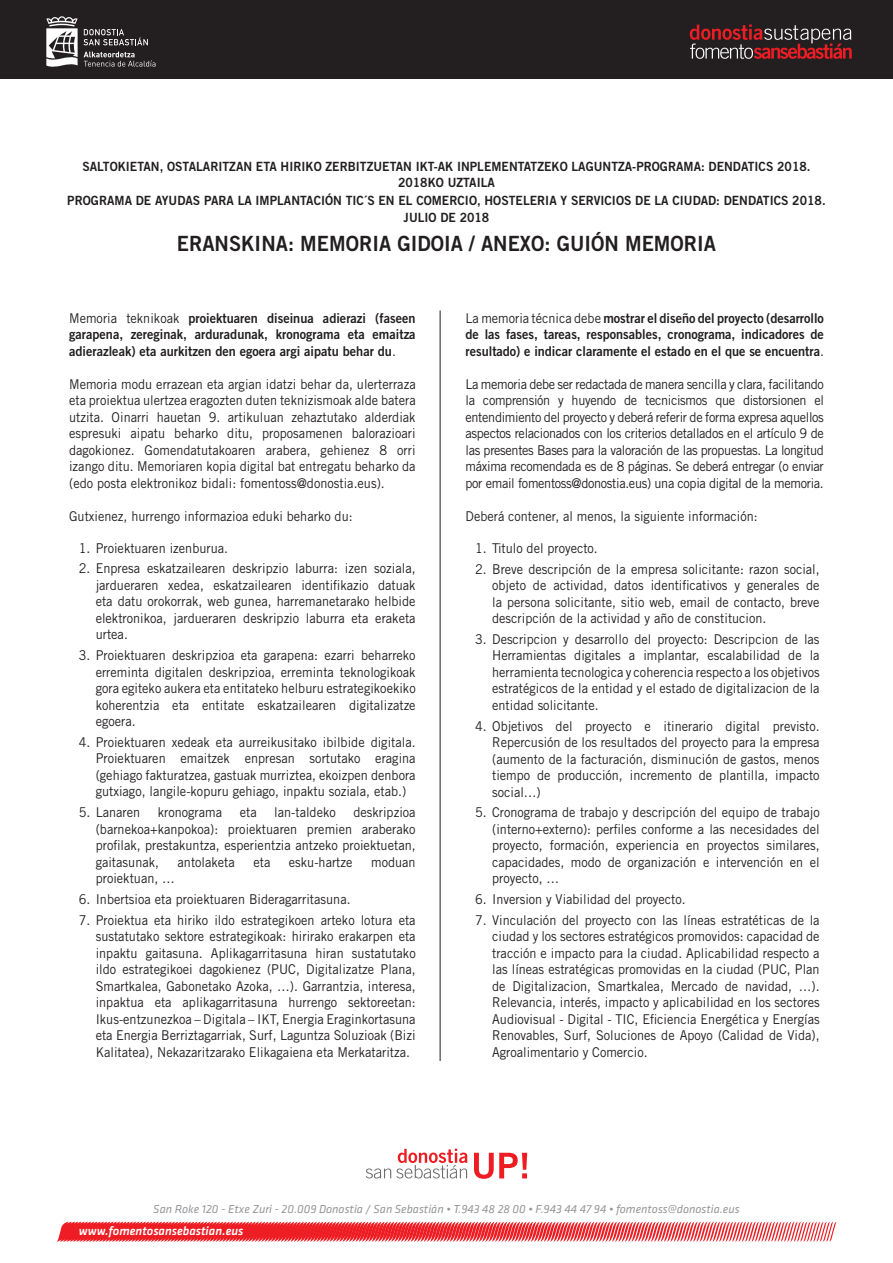
<style>
.page{position:relative;width:893px;height:1263px;background:#fff}
.page>*{position:absolute;margin:0;border:0;box-sizing:border-box;transform-origin:0 0}
.t1{font:21px "Trade Gothic LT Std Bd 2";color:#231f20;scale:.95 1}
.t2{font:13.5px/16.5px "Trade Gothic LT Std";color:#231f20;text-align:justify;scale:.94 1}
.t3{font:13.5px/16.5px "Trade Gothic LT Std Bd 2";color:#231f20;text-align:justify;scale:.94 1}
.t4{font:12.75px/16.5px "Trade Gothic LT Std Bd 2";color:#231f20;scale:.95 1}
.t5{font:italic 500 12.6px "Klavika";color:#fff}
.t6{font:italic 12px "Klavika";color:#939598}
.s1{font-family:"Trade Gothic LT Std"}
</style>
<div class="page">
<div style="left:0;top:0;width:893px;height:79px;background:#231f20"></div>
<svg style="left:690px;top:24px;width:162px;height:35px"></svg>
<svg style="left:57px;top:1221px;width:779px;height:21px;background:#f3666a"></svg>
<svg style="left:46px;top:16px;width:32px;height:51px"></svg>
<svg style="left:84px;top:29px;width:64px;height:16px"></svg>
<svg style="left:84px;top:52px;width:71px;height:15px"></svg>
<svg style="left:474px;top:1153px;width:53px;height:26px"></svg>
<svg style="left:366px;top:1149px;width:101px;height:29px"></svg>
<hr style="left:440px;top:310px;width:1px;height:751px;background:#231f20">
<p class="t4" style="left:398px;top:158px;width:436px;text-indent:-316px">SALTOKIETAN, OSTALARITZAN ETA HIRIKO ZERBITZUETAN IKT-AK INPLEMENTATZEKO LAGUNTZA-PROGRAMA: DENDATICS 2018.<br>2018ko uztaila</p>
<p class="t4" style="left:404px;top:192px;width:446px;text-indent:-336px">PROGRAMA DE AYUDAS PARA LA IMPLANTACIÓN TIC´S EN EL COMERCIO, HOSTELERIA Y SERVICIOS DE LA CIUDAD: DENDATICS 2018.<br>Julio</p>
<p class="t4" style="left:440px;top:209px;width:53px">de 2018</p>
<p class="t1" style="left:177px;top:231px;width:569px">ERANSKINA: MEMORIA GIDOIA / ANEXO: GUIÓN MEMORIA</p>
<p class="t3" style="left:69px;top:309px;width:370px"><span class="s1">Memoria teknikoak</span> proiektuaren diseinua adierazi (faseen garapena, zereginak, arduradunak, kronograma eta emaitza adierazleak) eta aurkitzen den egoera argi aipatu behar du<span class="s1">.</span></p>
<p class="t2" style="left:69px;top:375px;width:370px">Memoria modu errazean eta argian idatzi behar da, ulerterraza eta proiektua ulertzea eragozten duten teknizismoak alde batera utzita. Oinarri hauetan 9. artikuluan zehaztutako alderdiak espresuki aipatu beharko ditu, proposamenen balorazioari dagokionez. Gomendatutakoaren arabera, gehienez 8 orri izango ditu. Memoriaren kopia digital bat entregatu beharko da (edo posta elektronikoz bidali: fomentoss@donostia.eus).</p>
<p class="t2" style="left:69px;top:507px;width:303px">Gutxienez, hurrengo informazioa eduki beharko du:</p>
<p class="t2" style="left:79px;top:539px;width:160px">1. Proiektuaren izenburua.</p>
<p class="t2" style="left:96px;top:560px;width:342px;text-indent:-17px">2. Enpresa eskatzailearen deskripzio laburra: izen soziala, jardueraren xedea, eskatzailearen identifikazio datuak eta datu orokorrak, web gunea, harremanetarako helbide elektronikoa, jardueraren deskripzio laburra eta eraketa urtea.</p>
<p class="t2" style="left:96px;top:647px;width:342px;text-indent:-17px">3. Proiektuaren deskripzioa eta garapena: ezarri beharreko erreminta digitalen deskripzioa, erreminta teknologikoak gora egiteko aukera eta entitateko helburu estrategikoekiko koherentzia eta entitate eskatzailearen digitalizatze egoera.</p>
<p class="t2" style="left:96px;top:734px;width:342px;text-indent:-17px">4. Proiektuaren xedeak eta aurreikusitako ibilbide digitala.<br>Proiektuaren emaitzek enpresan sortutako eragina (gehiago fakturatzea, gastuak murriztea, ekoizpen denbora gutxiago, langile-kopuru gehiago, inpaktu soziala, etab.)</p>
<p class="t2" style="left:79px;top:804px;width:67px">5. Lanaren</p>
<p class="t2" style="left:158px;top:804px;width:70px">kronograma</p>
<p class="t2" style="left:240px;top:804px;width:20px">eta</p>
<p class="t2" style="left:274px;top:804px;width:67px">lan-taldeko</p>
<p class="t2" style="left:96px;top:804px;width:342px;text-indent:258px">deskripzioa (barnekoa+kanpokoa): proiektuaren premien araberako profilak, prestakuntza, esperientzia antzeko proiektuetan, gaitasunak,</p>
<p class="t2" style="left:178px;top:853px;width:62px">antolaketa</p>
<p class="t2" style="left:253px;top:853px;width:20px">eta</p>
<p class="t2" style="left:289px;top:853px;width:69px">esku-hartze</p>
<p class="t2" style="left:371px;top:853px;width:49px">moduan</p>
<p class="t2" style="left:96px;top:870px;width:86px">proiektuan, …</p>
<p class="t2" style="left:79px;top:891px;width:291px">6. Inbertsioa eta proiektuaren Bideragarritasuna.</p>
<p class="t2" style="left:96px;top:911px;width:342px;text-indent:-17px">7. Proiektua eta hiriko ildo estrategikoen arteko lotura eta sustatutako sektore estrategikoak: hirirako erakarpen eta inpaktu gaitasuna. Aplikagarritasuna hiran sustatutako ildo estrategikoei dagokienez (PUC, Digitalizatze Plana, Smartkalea, Gabonetako Azoka, …). Garrantzia, interesa, inpaktua eta aplikagarritasuna hurrengo sektoreetan:<br>Ikus-entzunezkoa – Digitala – IKT, Energia Eraginkortasuna eta Energia Berriztagarriak, Surf, Laguntza Soluzioak (Bizi Kalitatea), Nekazaritzarako Elikagaiena eta Merkataritza.</p>
<p class="t3" style="left:466px;top:309px;width:383px"><span class="s1">La memoria técnica debe</span> mostrar el diseño del proyecto (desarrollo de las fases, tareas, responsables, cronograma, indicadores de resultado) e indicar claramente el estado en el que se encuentra<span class="s1">.</span></p>
<p class="t2" style="left:466px;top:375px;width:383px">La memoria debe ser redactada de manera sencilla y clara, facilitando la comprensión y huyendo de tecnicismos que distorsionen el entendimiento del proyecto y deberá referir de forma expresa aquellos aspectos relacionados con los criterios detallados en el artículo 9 de las presentes Bases para la valoración de las propuestas. La longitud máxima recomendada es de 8 páginas. Se deberá entregar (o enviar por email fomentoss@donostia.eus) una copia digital de la memoria.</p>
<p class="t2" style="left:466px;top:507px;width:312px">Deberá contener, al menos, la siguiente información:</p>
<p class="t2" style="left:475px;top:540px;width:132px">1. Titulo del proyecto.</p>
<p class="t2" style="left:492px;top:560px;width:350px;text-indent:-17px">2. Breve descripción de la empresa solicitante: razon social, objeto de actividad, datos identificativos y generales de la persona solicitante, sitio web, email de contacto, breve descripción de la actividad y año de constitucion.</p>
<p class="t2" style="left:492px;top:630px;width:350px;text-indent:-17px">3. Descripcion y desarrollo del proyecto: Descripcion de las Herramientas digitales a implantar, escalabilidad de la herramienta tecnologica y coherencia respecto a los objetivos estratégicos de la entidad y el estado de digitalizacion de la entidad solicitante.</p>
<p class="t2" style="left:492px;top:717px;width:350px;text-indent:-17px">4. Objetivos del proyecto e itinerario digital previsto.<br>Repercusión de los resultados del proyecto para la empresa (aumento de la facturación, disminución de gastos, menos tiempo de producción, incremento de plantilla, impacto social…)</p>
<p class="t2" style="left:492px;top:804px;width:350px;text-indent:-17px">5. Cronograma de trabajo y descripción del equipo de trabajo (interno+externo): perfiles conforme a las necesidades del proyecto, formación, experiencia en proyectos similares, capacidades, modo de organización e intervención en el proyecto, …</p>
<p class="t2" style="left:475px;top:891px;width:225px">6. Inversion y Viabilidad del proyecto.</p>
<p class="t2" style="left:492px;top:911px;width:350px;text-indent:-17px">7. Vinculación del proyecto con las líneas estratéticas de la ciudad y los sectores estratégicos promovidos: capacidad de tracción e impacto para la ciudad. Aplicabilidad respecto a las líneas estratégicas promovidas en la ciudad (PUC, Plan de Digitalizacion, Smartkalea, Mercado de navidad, …).<br>Relevancia, interés, impacto y aplicabilidad en los sectores Audiovisual - Digital - TIC, Eficiencia Energética y Energías Renovables, Surf, Soluciones de Apoyo (Calidad de Vida), Agroalimentario y Comercio.</p>
<p class="t6" style="left:153px;top:1203px;width:588px">San Roke 120 - Etxe Zuri - 20.009 Donostia / San Sebastián • T.943 48 28 00 • F.943 44 47 94 • fomentoss@donostia.eus</p>
<p class="t5" style="left:79px;top:1224px;width:166px">www.fomentosansebastian.eus</p>
</div>
